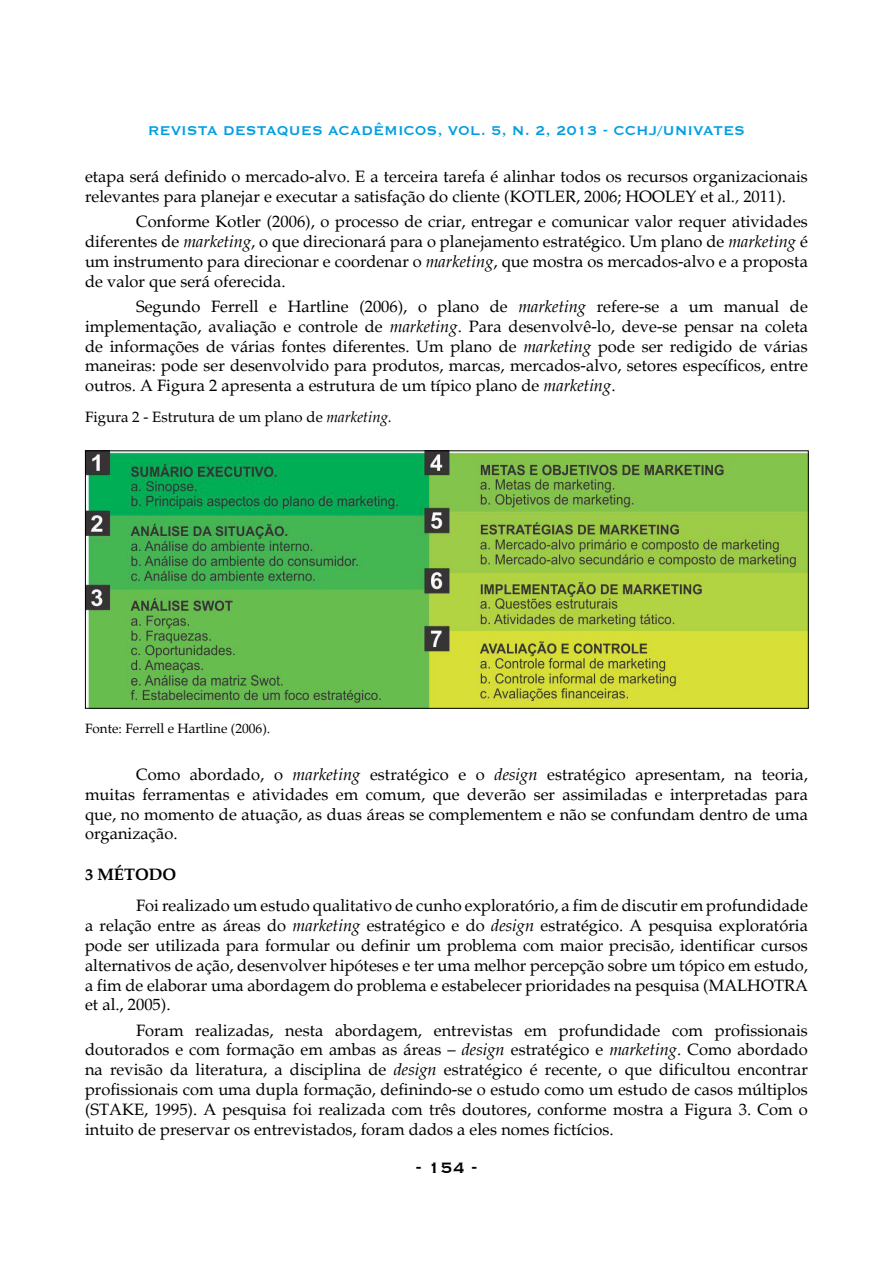
<style>
.page{position:relative;width:893px;height:1263px;background:#fff}
.page>*{position:absolute;margin:0;border:0;box-sizing:border-box;transform-origin:0 0}
.t1{font:700 19.5px "Copperplate Gothic BT";color:#000}
.t2{font:16.5px/19.8px "Palatino";color:#000;text-align:justify}
.t3{font:700 16.5px "Copperplate Gothic BT";color:#009ee0}
.t4{font:700 16.5px "Palatino";color:#000}
.t5{font:15px "Palatino";color:#000}
.t6{font:13.5px "Palatino";color:#000}
.s1{font-style:italic}
</style>
<div class="page">
<img style="left:87px;top:452px;width:720px;height:255px">
<div style="left:85px;top:450px;width:724px;height:259px;border:1px solid #000"></div>
<p class="t3" style="left:148px;top:122px;width:599px">REVISTA DESTAQUES ACADÊMICOS, VOL. 5, N. 2, 2013 - CCHJ/UNIVATES</p>
<p class="t2" style="left:85px;top:167px;width:724px">etapa será definido o mercado-alvo. E a terceira tarefa é alinhar todos os recursos organizacionais relevantes para planejar e executar a satisfação do cliente (KOTLER, 2006; HOOLEY et al.<span class="s1">,</span> 2011).</p>
<p class="t2" style="left:85px;top:212px;width:724px;text-indent:51px">Conforme Kotler (2006), o processo de criar, entregar e comunicar valor requer atividades diferentes de <span class="s1">marketing</span>, o que direcionará para o planejamento estratégico. Um plano de <span class="s1">marketing</span> é um instrumento para direcionar e coordenar o <span class="s1">marketing</span>, que mostra os mercados-alvo e a proposta de valor que será oferecida.</p>
<p class="t2" style="left:85px;top:297px;width:724px;text-indent:51px">Segundo Ferrell e Hartline (2006), o plano de <span class="s1">marketing</span> refere-se a um manual de implementação, avaliação e controle de <span class="s1">marketing</span>. Para desenvolvê-lo, deve-se pensar na coleta de informações de várias fontes diferentes. Um plano de <span class="s1">marketing</span> pode ser redigido de várias maneiras: pode ser desenvolvido para produtos, marcas, mercados-alvo, setores específicos, entre outros. A Figura 2 apresenta a estrutura de um típico plano de <span class="s1">marketing</span>.</p>
<p class="t5" style="left:85px;top:408px;width:308px">Figura 2 - Estrutura de um plano de <span class="s1">marketing.</span></p>
<p class="t6" style="left:85px;top:721px;width:187px">Fonte: Ferrell e Hartline (2006).</p>
<p class="t2" style="left:85px;top:765px;width:724px;text-indent:51px">Como abordado, o <span class="s1">marketing</span> estratégico e o <span class="s1">design</span> estratégico apresentam, na teoria, muitas ferramentas e atividades em comum, que deverão ser assimiladas e interpretadas para que, no momento de atuação, as duas áreas se complementem e não se confundam dentro de uma organização.</p>
<p class="t4" style="left:85px;top:865px;width:93px">3 MÉTODO</p>
<p class="t2" style="left:85px;top:896px;width:724px;text-indent:51px">Foi realizado um estudo qualitativo de cunho exploratório, a fim de discutir em profundidade a relação entre as áreas do <span class="s1">marketing</span> estratégico e do <span class="s1">design</span> estratégico. A pesquisa exploratória pode ser utilizada para formular ou definir um problema com maior precisão, identificar cursos alternativos de ação, desenvolver hipóteses e ter uma melhor percepção sobre um tópico em estudo, a fim de elaborar uma abordagem do problema e estabelecer prioridades na pesquisa (MALHOTRA et al., 2005).</p>
<p class="t2" style="left:85px;top:1020px;width:724px;text-indent:51px">Foram realizadas, nesta abordagem, entrevistas em profundidade com profissionais doutorados e com formação em ambas as áreas – <span class="s1">design</span> estratégico e <span class="s1">marketing</span>. Como abordado na revisão da literatura, a disciplina de <span class="s1">design</span> estratégico é recente, o que dificultou encontrar profissionais com uma dupla formação, definindo-se o estudo como um estudo de casos múltiplos (STAKE, 1995). A pesquisa foi realizada com três doutores, conforme mostra a Figura 3. Com o intuito de preservar os entrevistados, foram dados a eles nomes fictícios.</p>
<p class="t1" style="left:415px;top:1157px;width:64px">- 154 -</p>
</div>
